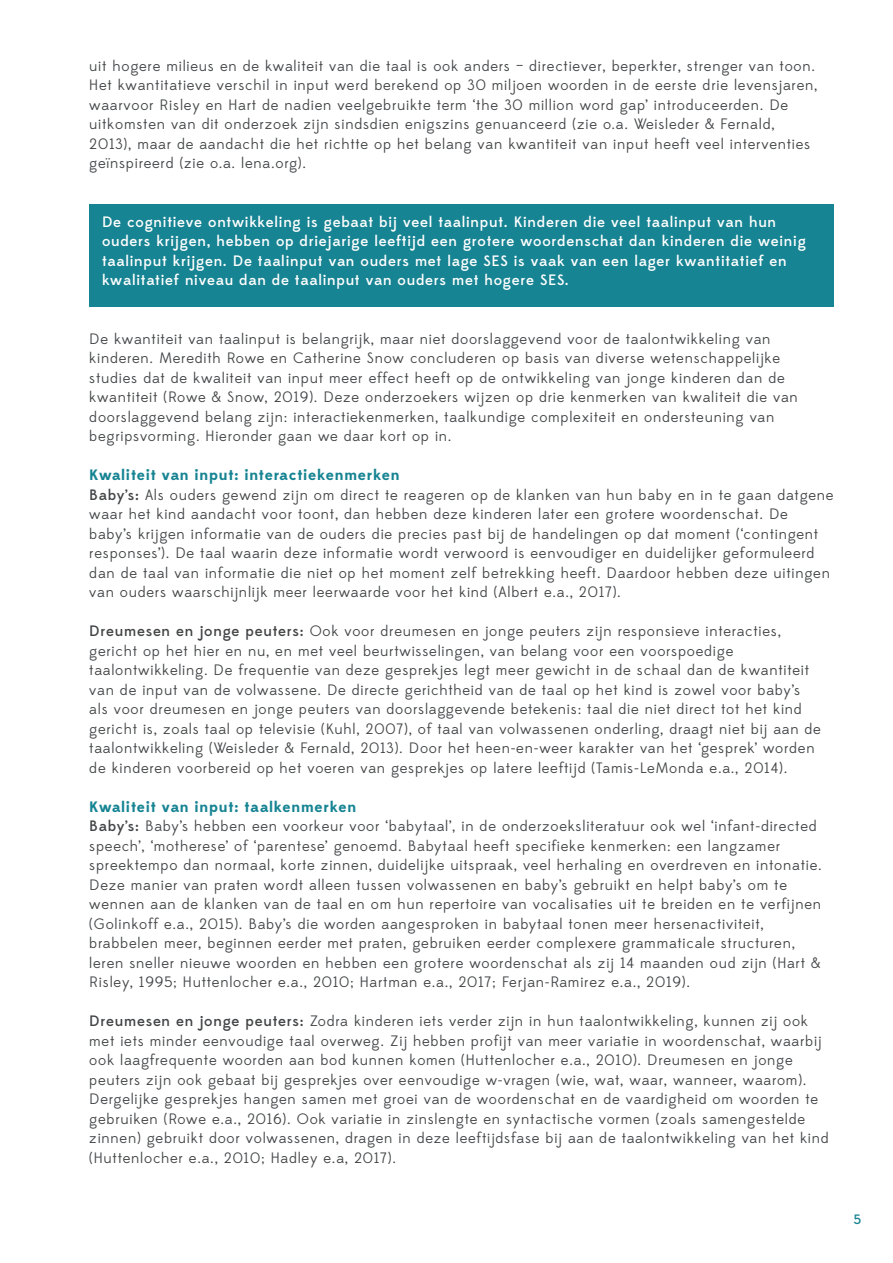
<style>
.page{position:relative;width:893px;height:1263px;background:#fff}
.page>*{position:absolute;margin:0;border:0;box-sizing:border-box;transform-origin:0 0}
.platte_tekst{font:15px/19.5px "Edmondsans";letter-spacing:.05em;color:#424446}
.platte_tekst-2{font:500 15px/19.5px "Edmondsans";letter-spacing:.05em;color:#fff}
.tussenkopjes{font:700 15px "Edmondsans";letter-spacing:.05em;color:#178493}
.t1{font:500 13.5px "Edmondsans";color:#178493}
.s1{font-weight:500}
</style>
<div class="page">
<div style="left:89px;top:205px;width:744px;height:102px;background:#178493"></div>
<p class="platte_tekst" style="left:89px;top:56px;width:729px">uit hogere milieus en de kwaliteit van die taal is ook anders – directiever, beperkter, strenger van toon.<br>Het kwantitatieve verschil in input werd berekend op 30 miljoen woorden in de eerste drie levensjaren, waarvoor Risley en Hart de nadien veelgebruikte term ‘the 30 million word gap’ introduceerden. De uitkomsten van dit onderzoek zijn sindsdien enigszins genuanceerd (zie o.a. Weisleder &amp; Fernald, 2013), maar de aandacht die het richtte op het belang van kwantiteit van input heeft veel interventies geïnspireerd (zie o.a. lena.org).</p>
<p class="platte_tekst-2" style="left:102px;top:212px;width:705px">De cognitieve ontwikkeling is gebaat bij veel taalinput. Kinderen die veel taalinput van hun ouders krijgen, hebben op driejarige leeftijd een grotere woordenschat dan kinderen die weinig taalinput krijgen. De taalinput van ouders met lage SES is vaak van een lager kwantitatief en kwalitatief niveau dan de taalinput van ouders met hogere SES.</p>
<p class="platte_tekst" style="left:89px;top:329px;width:710px">De kwantiteit van taalinput is belangrijk, maar niet doorslaggevend voor de taalontwikkeling van kinderen. Meredith Rowe en Catherine Snow concluderen op basis van diverse wetenschappelijke studies dat de kwaliteit van input meer effect heeft op de ontwikkeling van jonge kinderen dan de kwantiteit (Rowe &amp; Snow, 2019). Deze onderzoekers wijzen op drie kenmerken van kwaliteit die van doorslaggevend belang zijn: interactiekenmerken, taalkundige complexiteit en ondersteuning van begripsvorming. Hieronder gaan we daar kort op in.</p>
<p class="tussenkopjes" style="left:89px;top:466px;width:312px">Kwaliteit van input: interactiekenmerken</p>
<p class="platte_tekst" style="left:89px;top:485px;width:746px"><span class="s1">Baby’s:</span> Als ouders gewend zijn om direct te reageren op de klanken van hun baby en in te gaan datgene waar het kind aandacht voor toont, dan hebben deze kinderen later een grotere woordenschat. De baby’s krijgen informatie van de ouders die precies past bij de handelingen op dat moment (‘contingent responses’). De taal waarin deze informatie wordt verwoord is eenvoudiger en duidelijker geformuleerd dan de taal van informatie die niet op het moment zelf betrekking heeft. Daardoor hebben deze uitingen van ouders waarschijnlijk meer leerwaarde voor het kind (Albert e.a., 2017).</p>
<p class="platte_tekst" style="left:89px;top:622px;width:733px"><span class="s1">Dreumesen en jonge peuters:</span> Ook voor dreumesen en jonge peuters zijn responsieve interacties, gericht op het hier en nu, en met veel beurtwisselingen, van belang voor een voorspoedige taalontwikkeling. De frequentie van deze gesprekjes legt meer gewicht in de schaal dan de kwantiteit van de input van de volwassene. De directe gerichtheid van de taal op het kind is zowel voor baby’s als voor dreumesen en jonge peuters van doorslaggevende betekenis: taal die niet direct tot het kind gericht is, zoals taal op televisie (Kuhl, 2007), of taal van volwassenen onderling, draagt niet bij aan de taalontwikkeling (Weisleder &amp; Fernald, 2013). Door het heen-en-weer karakter van het ‘gesprek’ worden de kinderen voorbereid op het voeren van gesprekjes op latere leeftijd (Tamis-LeMonda e.a., 2014).</p>
<p class="tussenkopjes" style="left:89px;top:797px;width:268px">Kwaliteit van input: taalkenmerken</p>
<p class="platte_tekst" style="left:89px;top:817px;width:734px"><span class="s1">Baby’s:</span> Baby’s hebben een voorkeur voor ‘babytaal’, in de onderzoeksliteratuur ook wel ‘infant-directed speech’, ‘motherese’ of ‘parentese’ genoemd. Babytaal heeft specifieke kenmerken: een langzamer spreektempo dan normaal, korte zinnen, duidelijke uitspraak, veel herhaling en overdreven en intonatie.<br>Deze manier van praten wordt alleen tussen volwassenen en baby’s gebruikt en helpt baby’s om te wennen aan de klanken van de taal en om hun repertoire van vocalisaties uit te breiden en te verfijnen (Golinkoff e.a., 2015). Baby’s die worden aangesproken in babytaal tonen meer hersenactiviteit, brabbelen meer, beginnen eerder met praten, gebruiken eerder complexere grammaticale structuren, leren sneller nieuwe woorden en hebben een grotere woordenschat als zij 14 maanden oud zijn (Hart &amp; Risley, 1995; Huttenlocher e.a., 2010; Hartman e.a., 2017; Ferjan-Ramirez e.a., 2019).</p>
<p class="platte_tekst" style="left:89px;top:1012px;width:741px"><span class="s1">Dreumesen en jonge peuters:</span> Zodra kinderen iets verder zijn in hun taalontwikkeling, kunnen zij ook met iets minder eenvoudige taal overweg. Zij hebben profijt van meer variatie in woordenschat, waarbij ook laagfrequente woorden aan bod kunnen komen (Huttenlocher e.a., 2010). Dreumesen en jonge peuters zijn ook gebaat bij gesprekjes over eenvoudige w-vragen (wie, wat, waar, wanneer, waarom).<br>Dergelijke gesprekjes hangen samen met groei van de woordenschat en de vaardigheid om woorden te gebruiken (Rowe e.a., 2016). Ook variatie in zinslengte en syntactische vormen (zoals samengestelde zinnen) gebruikt door volwassenen, dragen in deze leeftijdsfase bij aan de taalontwikkeling van het kind (Huttenlocher e.a., 2010; Hadley e.a, 2017).</p>
<p class="t1" style="left:853px;top:1211px;width:9px">5</p>
</div>
